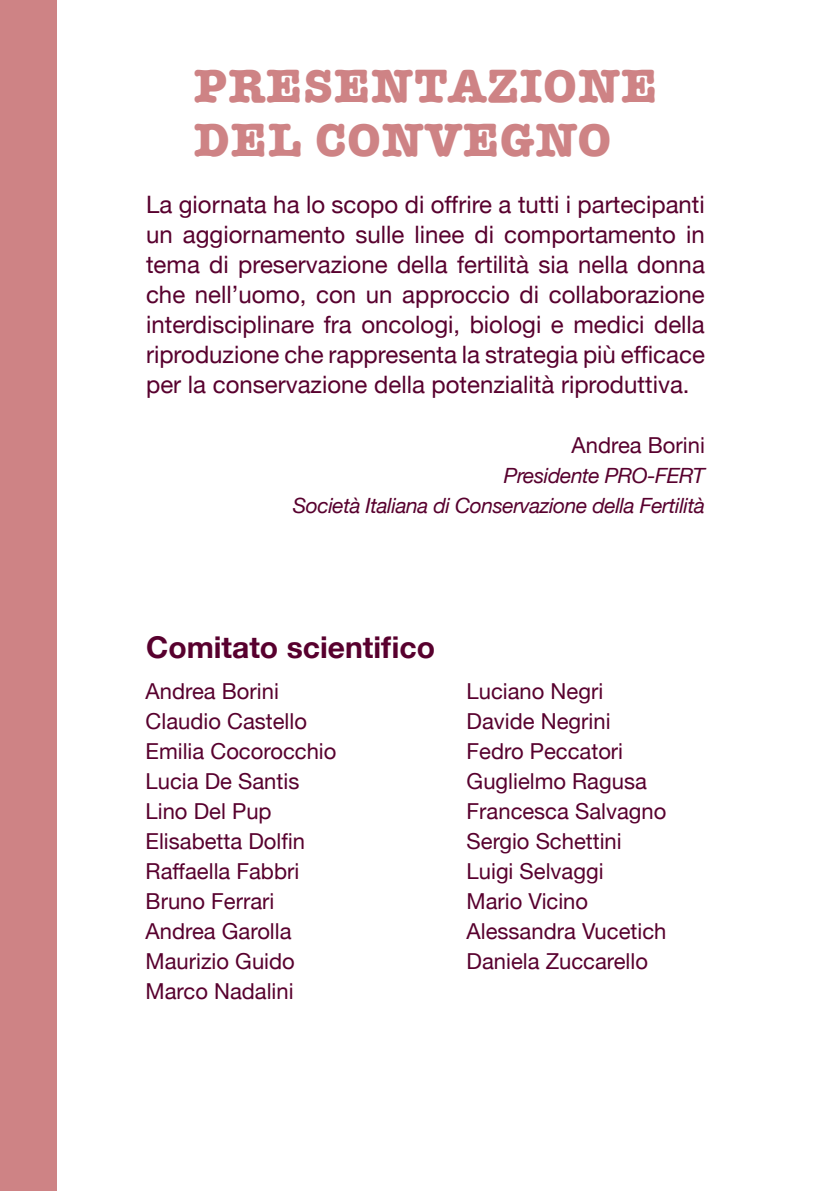
<style>
.page{position:relative;width:834px;height:1191px;background:#fff}
.page>*{position:absolute;margin:0;border:0;box-sizing:border-box;transform-origin:0 0}
.t1{font:700 48px/54px "American Typewriter";letter-spacing:.025em;color:#ce8385}
.t2{font:700 30px "Helvetica Neue";color:#58002e}
.t3{font:24px/30px "Helvetica Neue";color:#58002e;text-align:justify}
.t4{font:22px/30px "Helvetica Neue";color:#58002e}
.t5{font:italic 21px/30px "Helvetica Neue";letter-spacing:-.02em;color:#58002e;text-align:right}
</style>
<div class="page">
<div style="left:0;top:0;width:57px;height:1191px;background:#ce8385"></div>
<h1 class="t1" style="left:194px;top:57px;width:464px">PRESENTAZIONE<br>DEL CONVEGNO</h1>
<p class="t3" style="left:146px;top:189px;width:560px">La giornata ha lo scopo di offrire a tutti i partecipanti un aggiornamento sulle linee di comportamento in tema di preservazione della fertilità sia nella donna che nell’uomo, con un approccio di collaborazione interdisciplinare fra oncologi, biologi e medici della riproduzione che rappresenta la strategia più efficace per la conservazione della potenzialità riproduttiva.</p>
<p class="t4" style="left:571px;top:430px;width:135px">Andrea Borini</p>
<p class="t5" style="left:292px;top:460px;width:413px">Presidente PRO-FERT<br>Società Italiana di Conservazione della Fertilità</p>
<p class="t2" style="left:146px;top:629px;width:290px">Comitato scientifico</p>
<p class="t4" style="left:146px;top:676px;width:192px">Andrea Borini<br>Claudio Castello<br>Emilia Cocorocchio<br>Lucia De Santis<br>Lino Del Pup<br>Elisabetta Dolfin<br>Raffaella Fabbri<br>Bruno Ferrari<br>Andrea Garolla<br>Maurizio Guido<br>Marco Nadalini</p>
<p class="t4" style="left:466px;top:676px;width:201px">Luciano Negri<br>Davide Negrini<br>Fedro Peccatori<br>Guglielmo Ragusa<br>Francesca Salvagno<br>Sergio Schettini<br>Luigi Selvaggi<br>Mario Vicino<br>Alessandra Vucetich<br>Daniela Zuccarello</p>
</div>
